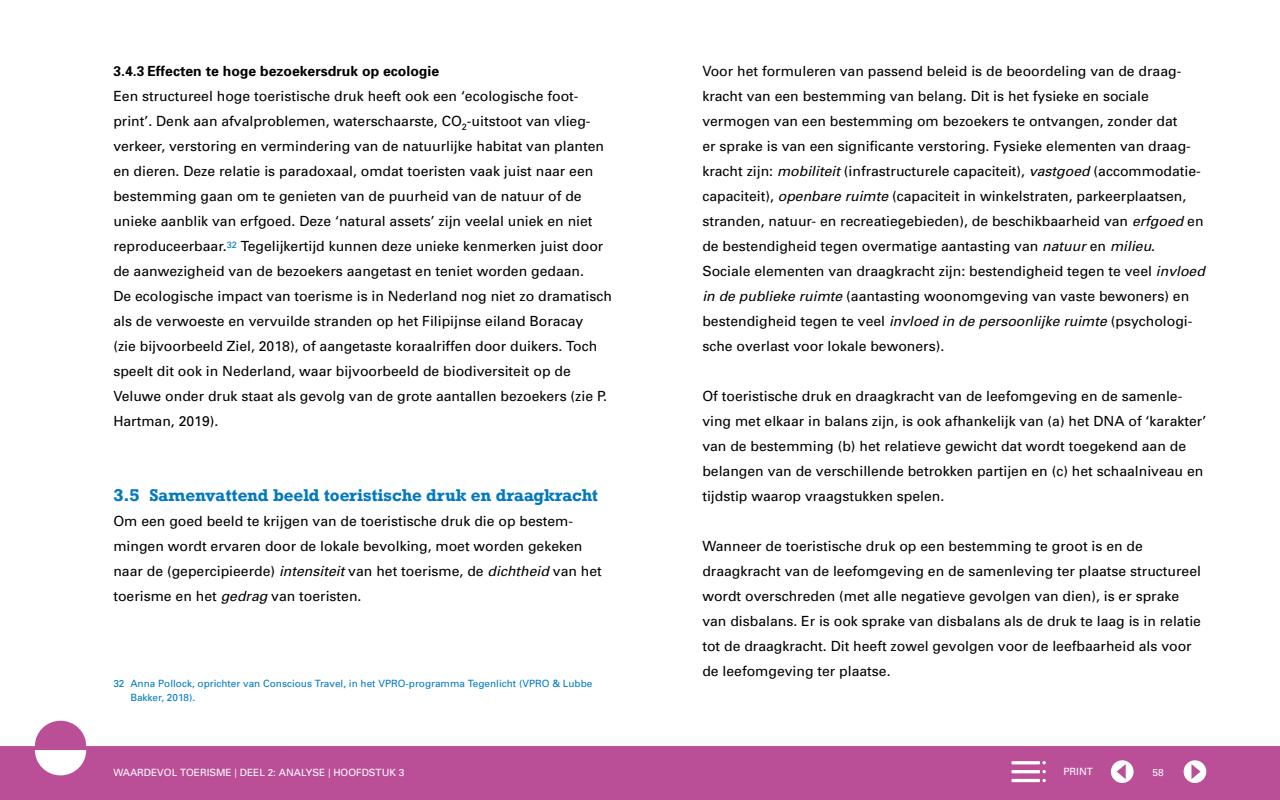
<style>
.page{position:relative;width:1280px;height:800px;background:#fff}
.page>*{position:absolute;margin:0;border:0;box-sizing:border-box;transform-origin:0 0}
.Paragraafkop_rockwel{font:700 16px "Rockwell";color:#0079c2}
.platte_tekst__P{font:14px/25px "Univers";color:#000}
.Alinea_kop_vet__H3{font:700 14px "Univers";color:#000}
._05_voetnoot__P{font:10px/14px "Univers";color:#0079c2}
.t1{font:10px "Univers";color:#fff}
.s1{font-style:italic}
.s2{font-size:12.9px}
</style>
<div class="page">
<svg style="left:0;top:721px;width:1280px;height:79px;fill:#ba4e97"></svg>
<div style="left:1111px;top:760px;width:23px;height:23px;background:#fff;border-radius:50%"></div>
<svg style="left:1117px;top:764px;width:9px;height:15px"></svg>
<div style="left:1184px;top:760px;width:22px;height:23px;background:#fff;border-radius:50%"></div>
<svg style="left:1191px;top:764px;width:10px;height:15px"></svg>
<svg style="left:1042px;top:779px;width:4px;height:3px"></svg>
<hr style="left:1011px;top:779px;width:29px;height:3px;background:#fff">
<hr style="left:1011px;top:770px;width:29px;height:3px;background:#fff">
<svg style="left:1042px;top:770px;width:4px;height:3px"></svg>
<hr style="left:1011px;top:761px;width:29px;height:3px;background:#fff">
<svg style="left:1042px;top:761px;width:4px;height:3px"></svg>
<h3 class="Alinea_kop_vet__H3" style="left:113px;top:62px;width:327px">3.4.3 Effecten te hoge bezoekersdruk op ecologie</h3>
<p class="platte_tekst__P" style="left:113px;top:83px;width:492px">Een structureel hoge toeristische druk heeft ook een ‘ecologische foot&shy;print’. Denk aan afvalproblemen, waterschaarste, CO<sub>2</sub>-uitstoot van vlieg&shy;verkeer, verstoring en vermindering van de natuurlijke habitat van planten en dieren. Deze relatie is paradoxaal, omdat toeristen vaak juist naar een bestemming gaan om te genieten van de puurheid van de natuur of de unieke aanblik van erfgoed. Deze ‘natural assets’ zijn veelal uniek en niet reproduceerbaar.<sup>32</sup> Tegelijkertijd kunnen deze unieke kenmerken juist door de aanwezigheid van de bezoekers aangetast en teniet worden gedaan.</p>
<p class="platte_tekst__P" style="left:113px;top:283px;width:500px">De ecologische impact van toerisme is in Nederland nog niet zo dramatisch als de verwoeste en vervuilde stranden op het Filipijnse eiland Boracay<br>(zie bijvoorbeeld Ziel, 2018), of aangetaste koraalriffen door duikers. Toch speelt dit ook in Nederland, waar bijvoorbeeld de biodiversiteit op de Veluwe onder druk staat als gevolg van de grote aantallen bezoekers (zie P.<br>Hartman, 2019).</p>
<h2 class="Paragraafkop_rockwel" style="left:113px;top:485px;width:486px">3.5 Samenvattend beeld toeristische druk en draagkracht</h2>
<p class="platte_tekst__P" style="left:113px;top:508px;width:490px">Om een goed beeld te krijgen van de toeristische druk die op bestem&shy;mingen wordt ervaren door de lokale bevolking, moet worden gekeken naar de (gepercipieerde) <span class="s1">intensiteit</span> van het toerisme, de <span class="s1">dichtheid</span> van het toerisme en het <span class="s1">gedrag</span> van toeristen.</p>
<p class="_05_voetnoot__P" style="left:130px;top:676px;width:464px;text-indent:-17px">32 Anna Pollock, oprichter van Conscious Travel, in het VPRO-programma Tegenlicht (VPRO &amp; Lubbe<br>Bakker, 2018).</p>
<p class="platte_tekst__P" style="left:702px;top:58px;width:503px">Voor het formuleren van passend beleid is de beoordeling van de draag&shy;kracht van een bestemming van belang. Dit is het fysieke en sociale vermogen van een bestemming om bezoekers te ontvangen, zonder dat<br>er sprake is van een significante verstoring. Fysieke elementen van draag&shy;kracht zijn: <span class="s1">mobiliteit</span> (infrastructurele capaciteit), <span class="s1">vastgoed</span> (accommodatie&shy;capaciteit), <span class="s1">openbare ruimte</span> (capaciteit in winkelstraten, parkeerplaatsen, stranden, natuur- en recreatiegebieden), de beschikbaarheid van <span class="s1">erfgoed</span> en de bestendigheid tegen overmatige aantasting van <span class="s1">natuur</span> en <span class="s1">milieu</span>.</p>
<p class="platte_tekst__P" style="left:702px;top:258px;width:504px">Sociale elementen van draagkracht zijn: bestendigheid tegen te veel <span class="s1">invloed in de publieke ruimte</span> (aantasting woonomgeving van vaste bewoners) en bestendigheid tegen te veel <span class="s1">invloed in de persoonlijke ruimte</span> (psychologi&shy;sche overlast voor lokale bewoners).</p>
<p class="platte_tekst__P" style="left:702px;top:383px;width:505px">Of toeristische druk en draagkracht van de leefomgeving en de samenle&shy;ving met elkaar in balans zijn, is ook afhankelijk van (a) het DNA of ‘karakter’ van de bestemming (b) het relatieve gewicht dat wordt toegekend aan de belangen van de verschillende betrokken partijen en (c) het schaalniveau en tijdstip waarop vraagstukken spelen.</p>
<p class="platte_tekst__P" style="left:702px;top:533px;width:500px">Wanneer de toeristische druk op een bestemming te groot is en de draagkracht van de leefomgeving en de samenleving ter plaatse structureel wordt overschreden (met alle negatieve gevolgen van dien), is er sprake van disbalans. Er is ook sprake van disbalans als de druk te laag is in relatie tot de draagkracht. Dit heeft zowel gevolgen voor de leefbaarheid als voor de leefomgeving ter plaatse.</p>
<p class="t1" style="left:113px;top:766px;width:293px">WAARDEVOL TOERISME <span class="s2">|</span> DEEL 2: ANALYSE <span class="s2">|</span> HOOFDSTUK 3</p>
<p class="t1" style="left:1063px;top:765px;width:31px">PRINT</p>
<p class="t1" style="left:1153px;top:766px;width:13px">58</p>
</div>
